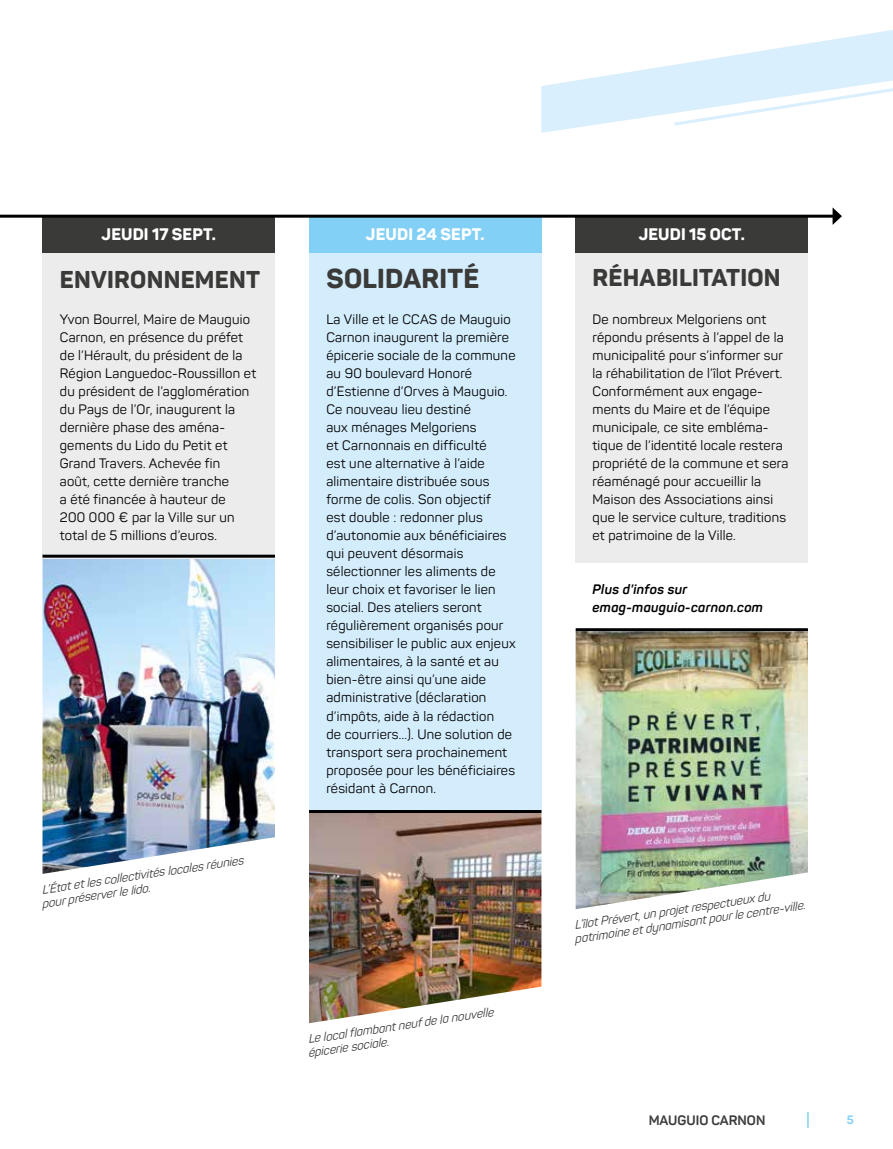
<style>
.page{position:relative;width:893px;height:1149px;background:#fff}
.page>*{position:absolute;margin:0;border:0;box-sizing:border-box;transform-origin:0 0}
.t1{font:800 27px "Panton";letter-spacing:.01em;color:#3a3a39}
.t2{font:800 24px "Panton";letter-spacing:.01em;color:#3a3a39}
.t3{font:800 16.5px "Panton";letter-spacing:.01em;color:#fff}
.t4{font:13.5px/18px "Panton";letter-spacing:.02em;color:#000}
.t5{font:italic 700 13.5px/18px "Panton";letter-spacing:.02em;color:#000}
.t6{font:700 13.5px "Panton";color:#3a3a39}
.t7{font:italic 12px/14.1px "Panton";color:#3a3a39}
.t8{font:700 12px "Panton";color:#82d0f5}
</style>
<div class="page">
<img style="left:43px;top:558px;width:232px;height:315px">
<div style="left:43px;top:252px;width:232px;height:306px;background:#ececec"></div>
<div style="left:575px;top:252px;width:233px;height:311px;background:#ececec"></div>
<div style="left:43px;top:216px;width:232px;height:36px;background:#3a3a39"></div>
<div style="left:575px;top:216px;width:233px;height:36px;background:#3a3a39"></div>
<hr style="left:43px;top:554px;width:232px;height:3px;background:#000">
<hr style="left:576px;top:628px;width:232px;height:3px;background:#000">
<img style="left:309px;top:812px;width:232px;height:210px">
<div style="left:309px;top:252px;width:232px;height:558px;background:#d4edfc"></div>
<div style="left:309px;top:216px;width:232px;height:36px;background:#82d0f5"></div>
<hr style="left:309px;top:809px;width:232px;height:3px;background:#000">
<img style="left:576px;top:631px;width:232px;height:277px">
<hr style="left:0;top:214px;width:835px;height:3px;background:#000">
<svg style="left:833px;top:208px;width:9px;height:17px"></svg>
<svg style="left:541px;top:30px;width:352px;height:103px"></svg>
<svg style="left:807px;top:1112px;width:2px;height:15px"></svg>
<p class="t3" style="left:102px;top:224px;width:116px">JEUDI 17 SEPT.</p>
<p class="t3" style="left:639px;top:224px;width:108px">JEUDI 15 OCT.</p>
<h2 class="t2" style="left:60px;top:264px;width:202px">ENVIRONNEMENT</h2>
<h2 class="t2" style="left:593px;top:262px;width:190px">RÉHABILITATION</h2>
<p class="t4" style="left:60px;top:310px;width:198px">Yvon Bourrel, Maire de Mauguio<br>Carnon, en présence du préfet de l’Hérault, du président de la<br>Région Languedoc-Roussillon et du président de l’agglomération du Pays de l’Or, inaugurent la dernière phase des aména&shy;gements du Lido du Petit et<br>Grand Travers. Achevée fin<br>août, cette dernière tranche<br>a été financée à hauteur de<br>200 000 € par la Ville sur un total de 5 millions d’euros.</p>
<p class="t4" style="left:592px;top:310px;width:198px">De nombreux Melgoriens ont répondu présents à l’appel de la municipalité pour s’informer sur la réhabilitation de l’îlot Prévert.<br>Conformément aux engage&shy;ments du Maire et de l’équipe municipale, ce site embléma&shy;tique de l’identité locale restera propriété de la commune et sera réaménagé pour accueillir la<br>Maison des Associations ainsi que le service culture, traditions et patrimoine de la Ville.</p>
<p class="t3" style="left:366px;top:224px;width:120px">JEUDI 24 SEPT.</p>
<h1 class="t1" style="left:326px;top:261px;width:154px">SOLIDARITÉ</h1>
<p class="t4" style="left:326px;top:310px;width:191px">La Ville et le CCAS de Mauguio<br>Carnon inaugurent la première épicerie sociale de la commune au 90 boulevard Honoré d’Estienne d’Orves à Mauguio.<br>Ce nouveau lieu destiné<br>aux ménages Melgoriens<br>et Carnonnais en difficulté<br>est une alternative à l’aide alimentaire distribuée sous forme de colis. Son objectif<br>est double : redonner plus d’autonomie aux bénéficiaires qui peuvent désormais sélectionner les aliments de leur choix et favoriser le lien social. Des ateliers seront régulièrement organisés pour sensibiliser le public aux enjeux alimentaires, à la santé et au bien-être ainsi qu’une aide administrative (déclaration d’impôts, aide à la rédaction<br>de courriers…). Une solution de transport sera prochainement proposée pour les bénéficiaires résidant à Carnon.</p>
<p class="t5" style="left:592px;top:580px;width:172px">Plus d’infos sur emag-mauguio-carnon.com</p>
<p class="t7" style="left:39px;top:881px;width:207px;rotate:-8deg">L’État et les collectivités locales réunies pour préserver le lido.</p>
<p class="t7" style="left:305px;top:1031px;width:191px;rotate:-8deg">Le local flambant neuf de la nouvelle épicerie sociale.</p>
<p class="t7" style="left:572px;top:917px;width:234px;line-height:13.6px;rotate:-8deg">L’îlot Prévert, un projet respectueux du patrimoine et dynamisant pour le centre-ville.</p>
<p class="t6" style="left:649px;top:1111px;width:118px">MAUGUIO CARNON</p>
<p class="t8" style="left:847px;top:1112px;width:9px">5</p>
</div>
